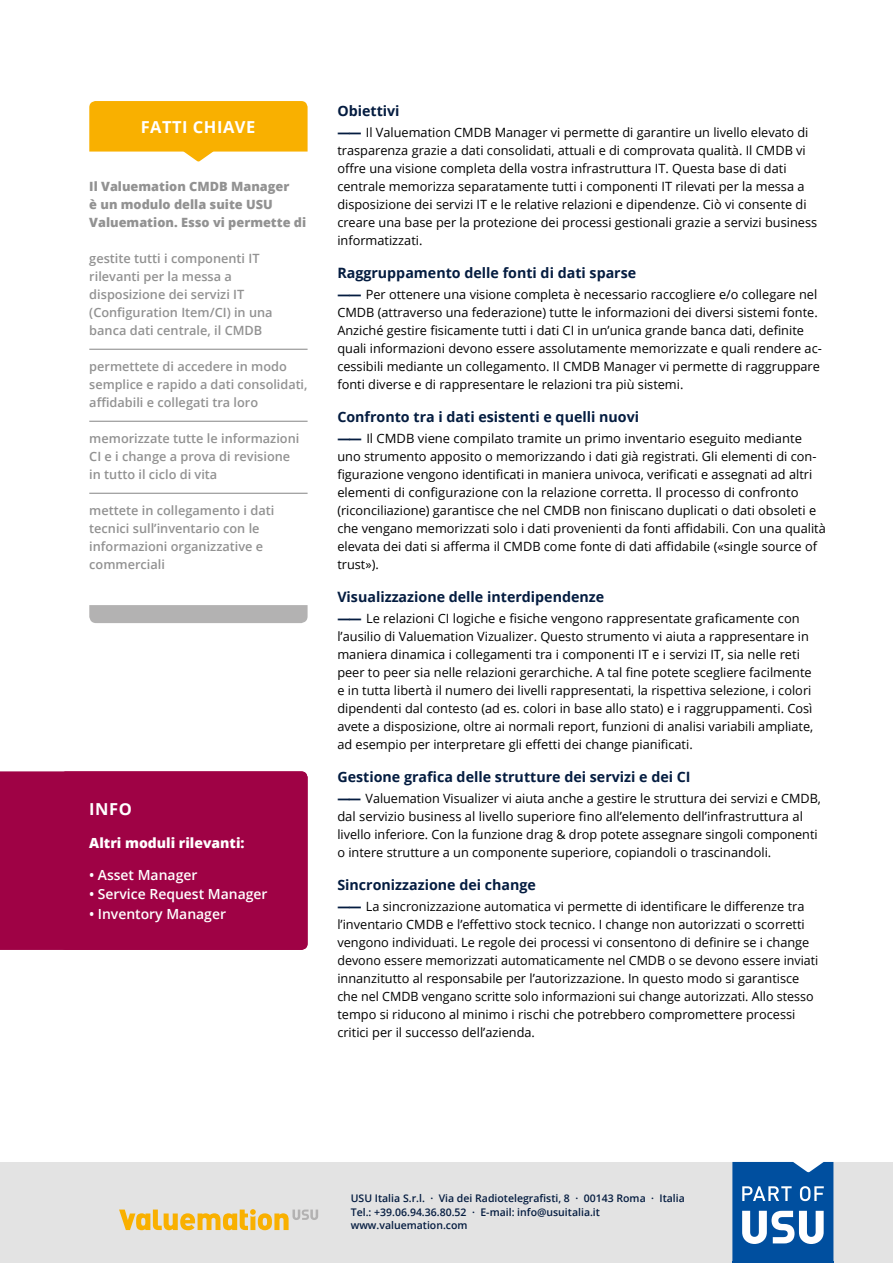
<style>
.page{position:relative;width:893px;height:1263px;background:#fff}
.page>*{position:absolute;margin:0;border:0;box-sizing:border-box;transform-origin:0 0}
.Infofasten_Head{font:700 16.5px "Open Sans";letter-spacing:.03em;color:#fff}
.Störer_Head{font:700 16.5px "Open Sans";color:#fff}
.H3_Zwischenüberschri{font:700 14.25px "Open Sans";color:#041c40}
.t1{font:600 13.95px "Open Sans";color:#fff}
.Störer_Text{font:800 13.95px "Open Sans";color:#fff}
.t2{font:12.75px/18px "Open Sans";color:#000}
.Text_mit_Absatzlinie{font:600 12.75px/18px "Open Sans";color:#929292}
.Text_mit_Absatzlinie-2{font:800 12.75px/18px "Open Sans";color:#929292}
.t3{font:600 10.5px/13.5px "Open Sans";color:#041c40}
.s1{font-weight:800;color:#041c40}
</style>
<div class="page">
<div style="left:0;top:1162px;width:893px;height:101px;background:#e3e3e3"></div>
<div style="left:0;top:771px;width:308px;height:179px;background:#9f0245"></div>
<div style="left:60px;top:771px;width:248px;height:179px;background:#9f0245;border-radius:6px"></div>
<svg style="left:732px;top:1162px;width:101px;height:101px"></svg>
<svg style="left:119px;top:1209px;width:199px;height:21px;background:#eaca7b"></svg>
<hr style="left:89px;top:349px;width:219px;height:1px;background:#929292">
<hr style="left:89px;top:421px;width:219px;height:1px;background:#929292">
<hr style="left:89px;top:493px;width:219px;height:1px;background:#929292">
<div style="left:89px;top:605px;width:219px;height:18px;background:#b3b2b2"></div>
<svg style="left:89px;top:101px;width:219px;height:61px"></svg>
<p class="Infofasten_Head" style="left:141px;top:115px;width:116px">FATTI CHIAVE</p>
<p class="Text_mit_Absatzlinie-2" style="left:89px;top:177px;width:218px">Il Valuemation CMDB Manager<br>è un modulo della suite USU<br>Valuemation. Esso vi permette di</p>
<p class="Text_mit_Absatzlinie" style="left:89px;top:249px;width:185px">gestite tutti i componenti IT rilevanti per la messa a disposizione dei servizi IT (Configuration Item/CI) in una banca dati centrale, il CMDB</p>
<p class="Text_mit_Absatzlinie" style="left:89px;top:357px;width:220px">permettete di accedere in modo semplice e rapido a dati consolidati, affidabili e collegati tra loro</p>
<p class="Text_mit_Absatzlinie" style="left:89px;top:429px;width:212px">memorizzate tutte le informazioni<br>CI e i change a prova di revisione in tutto il ciclo di vita</p>
<p class="Text_mit_Absatzlinie" style="left:89px;top:501px;width:187px">mettete in collegamento i dati tecnici sull’inventario con le informazioni organizzative e commerciali</p>
<p class="Störer_Head" style="left:89px;top:798px;width:44px">INFO</p>
<p class="Störer_Text" style="left:89px;top:832px;width:157px">Altri moduli rilevanti:</p>
<p class="t1" style="left:89px;top:865px;width:110px">• Asset Manager</p>
<p class="t1" style="left:89px;top:885px;width:180px">• Service Request Manager</p>
<p class="t1" style="left:89px;top:904px;width:138px">• Inventory Manager</p>
<p class="H3_Zwischenüberschri" style="left:337px;top:101px;width:64px">Obiettivi</p>
<p class="t2" style="left:337px;top:123px;width:481px"><span class="s1">――—</span>Il Valuemation CMDB Manager vi permette di garantire un livello elevato di trasparenza grazie a dati consolidati, attuali e di comprovata qualità. Il CMDB vi offre una visione completa della vostra infrastruttura IT. Questa base di dati centrale memorizza separatamente tutti i componenti IT rilevati per la messa a disposizione dei servizi IT e le relative relazioni e dipendenze. Ciò vi consente di creare una base per la protezione dei processi gestionali grazie a servizi business informatizzati.</p>
<p class="H3_Zwischenüberschri" style="left:337px;top:263px;width:300px">Raggruppamento delle fonti di dati sparse</p>
<p class="t2" style="left:337px;top:285px;width:486px"><span class="s1">――—</span>Per ottenere una visione completa è necessario raccogliere e/o collegare nel CMDB (attraverso una federazione) tutte le informazioni dei diversi sistemi fonte.<br>Anziché gestire fisicamente tutti i dati CI in un’unica grande banca dati, definite quali informazioni devono essere assolutamente memorizzate e quali rendere ac&shy;cessibili mediante un collegamento. Il CMDB Manager vi permette di raggruppare fonti diverse e di rappresentare le relazioni tra più sistemi.</p>
<p class="H3_Zwischenüberschri" style="left:337px;top:407px;width:303px">Confronto tra i dati esistenti e quelli nuovi</p>
<p class="t2" style="left:337px;top:429px;width:490px"><span class="s1">――—</span>Il CMDB viene compilato tramite un primo inventario eseguito mediante uno strumento apposito o memorizzando i dati già registrati. Gli elementi di con&shy;figurazione vengono identificati in maniera univoca, verificati e assegnati ad altri elementi di configurazione con la relazione corretta. Il processo di confronto (riconciliazione) garantisce che nel CMDB non finiscano duplicati o dati obsoleti e che vengano memorizzati solo i dati provenienti da fonti affidabili. Con una qualità elevata dei dati si afferma il CMDB come fonte di dati affidabile («single source of trust»).</p>
<p class="H3_Zwischenüberschri" style="left:337px;top:587px;width:268px">Visualizzazione delle interdipendenze</p>
<p class="t2" style="left:337px;top:609px;width:478px"><span class="s1">――—</span>Le relazioni CI logiche e fisiche vengono rappresentate graficamente con l’ausilio di Valuemation Vizualizer. Questo strumento vi aiuta a rappresentare in maniera dinamica i collegamenti tra i componenti IT e i servizi IT, sia nelle reti peer to peer sia nelle relazioni gerarchiche. A tal fine potete scegliere facilmente e in tutta libertà il numero dei livelli rappresentati, la rispettiva selezione, i colori dipendenti dal contesto (ad es. colori in base allo stato) e i raggruppamenti. Così avete a disposizione, oltre ai normali report, funzioni di analisi variabili ampliate, ad esempio per interpretare gli effetti dei change pianificati.</p>
<p class="H3_Zwischenüberschri" style="left:337px;top:767px;width:355px">Gestione grafica delle strutture dei servizi e dei CI</p>
<p class="t2" style="left:337px;top:789px;width:485px"><span class="s1">――—</span>Valuemation Visualizer vi aiuta anche a gestire le struttura dei servizi e CMDB, dal servizio business al livello superiore fino all’elemento dell’infrastruttura al livello inferiore. Con la funzione drag &amp; drop potete assegnare singoli componenti o intere strutture a un componente superiore, copiandoli o trascinandoli.</p>
<p class="H3_Zwischenüberschri" style="left:337px;top:875px;width:200px">Sincronizzazione dei change</p>
<p class="t2" style="left:337px;top:897px;width:483px"><span class="s1">――—</span>La sincronizzazione automatica vi permette di identificare le differenze tra l’inventario CMDB e l’effettivo stock tecnico. I change non autorizzati o scorretti vengono individuati. Le regole dei processi vi consentono di definire se i change devono essere memorizzati automaticamente nel CMDB o se devono essere inviati innanzitutto al responsabile per l’autorizzazione. In questo modo si garantisce che nel CMDB vengano scritte solo informazioni sui change autorizzati. Allo stesso tempo si riducono al minimo i rischi che potrebbero compromettere processi critici per il successo dell’azienda.</p>
<p class="t3" style="left:351px;top:1191px;width:336px">USU Italia S.r.l. · Via dei Radiotelegrafisti, 8 · 00143 Roma · Italia<br>Tel.: +39.06.94.36.80.52 · E-mail: info@usuitalia.it www.valuemation.com</p>
</div>
